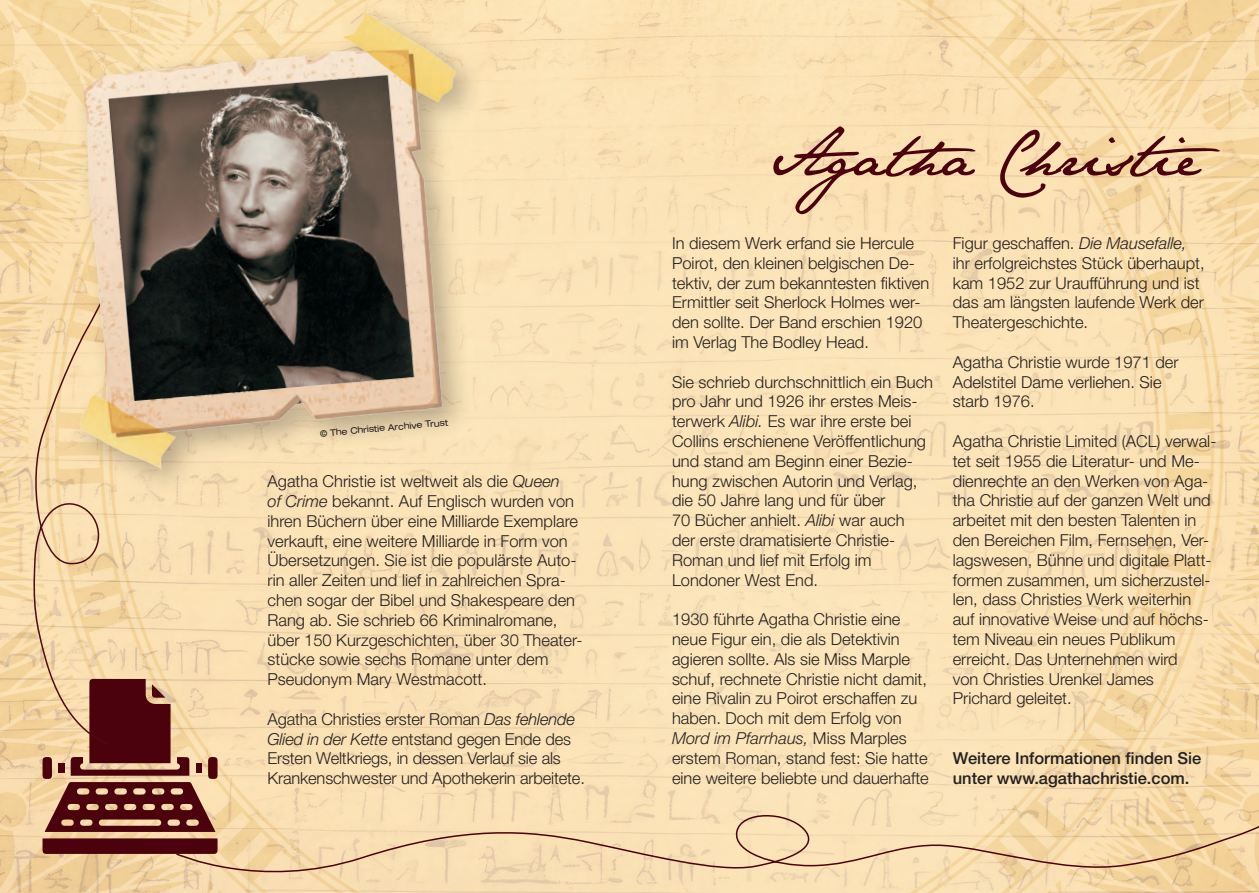
<style>
.page{position:relative;width:1259px;height:893px;background:#fff}
.page>*{position:absolute;margin:0;border:0;box-sizing:border-box;transform-origin:0 0}
.t1{font:56.85px "Jane Austen";color:#4b020c}
.t2{font:300 16.5px/19.8px "Helvetica Neue LT Std";color:#231f20}
.t3{font:500 16.5px/19.8px "Helvetica Neue LT Std";color:#231f20}
.t4{font:expanded 9px "Helvetica Neue LT Std";color:#231f20}
.s1{font-style:italic}
</style>
<div class="page">
<img style="left:0;top:0;width:1259px;height:893px">
<svg style="left:43px;top:838px;width:132px;height:16px;background:#500810"></svg>
<svg style="left:175px;top:808px;width:1084px;height:83px;background:#f1d6aa"></svg>
<svg style="left:27px;top:282px;width:191px;height:550px;background:#d2ad8a"></svg>
<div style="left:68px;top:1px;width:418px;height:498px;background:#231f20;opacity:.3"></div>
<img style="left:46px;top:3px;width:443px;height:474px">
<p class="t4" style="left:320px;top:428px;width:130px;rotate:-5deg">© The Christie Archive Trust</p>
<p class="t2" style="left:267px;top:471px;width:316px">Agatha Christie ist weltweit als die <span class="s1">Queen<br>of Crime</span> bekannt. Auf Englisch wurden von ihren Büchern über eine Milliarde Exemplare verkauft, eine weitere Milliarde in Form von Übersetzungen. Sie ist die populärste Auto&shy;rin aller Zeiten und lief in zahlreichen Spra&shy;chen sogar der Bibel und Shakespeare den Rang ab. Sie schrieb 66 Kriminalromane, über 150 Kurzgeschichten, über 30 Theater&shy;stücke sowie sechs Romane unter dem Pseudonym Mary Westmacott.</p>
<p class="t2" style="left:267px;top:709px;width:319px">Agatha Christies erster Roman <span class="s1">Das fehlende Glied in der Kette</span> entstand gegen Ende des Ersten Weltkriegs, in dessen Verlauf sie als Krankenschwester und Apothekerin arbeitete.</p>
<h1 class="t1" style="left:767px;top:122px;width:454px">Agatha Christie</h1>
<p class="t2" style="left:672px;top:233px;width:259px">In diesem Werk erfand sie Hercule Poirot, den kleinen belgischen De&shy;tektiv, der zum bekanntesten fiktiven Ermittler seit Sherlock Holmes wer&shy;den sollte. Der Band erschien 1920 im Verlag The Bodley Head.</p>
<p class="t2" style="left:672px;top:371px;width:262px">Sie schrieb durchschnittlich ein Buch pro Jahr und 1926 ihr erstes Meis&shy;terwerk <span class="s1">Alibi.</span> Es war ihre erste bei<br>Collins erschienene Veröffentlichung und stand am Beginn einer Bezie&shy;hung zwischen Autorin und Verlag, die 50 Jahre lang und für über<br>70 Bücher anhielt. <span class="s1">Alibi</span> war auch<br>der erste dramatisierte Christie-<br>Roman und lief mit Erfolg im<br>Londoner West End.</p>
<p class="t2" style="left:672px;top:609px;width:258px">1930 führte Agatha Christie eine neue Figur ein, die als Detektivin agieren sollte. Als sie Miss Marple schuf, rechnete Christie nicht damit, eine Rivalin zu Poirot erschaffen zu haben. Doch mit dem Erfolg von <span class="s1">Mord im Pfarrhaus,</span> Miss Marples erstem Roman, stand fest: Sie hatte eine weitere beliebte und dauerhafte</p>
<p class="t2" style="left:952px;top:233px;width:253px">Figur geschaffen. <span class="s1">Die Mausefalle, </span>ihr erfolgreichstes Stück überhaupt, kam 1952 zur Uraufführung und ist das am längsten laufende Werk der<br>Theatergeschichte.</p>
<p class="t2" style="left:952px;top:352px;width:227px">Agatha Christie wurde 1971 der<br>Adelstitel Dame verliehen. Sie starb 1976.</p>
<p class="t2" style="left:952px;top:431px;width:265px">Agatha Christie Limited (ACL) verwal&shy;tet seit 1955 die Literatur- und Me&shy;dienrechte an den Werken von Aga&shy;tha Christie auf der ganzen Welt und arbeitet mit den besten Talenten in den Bereichen Film, Fernsehen, Ver&shy;lagswesen, Bühne und digitale Platt&shy;formen zusammen, um sicherzustel&shy;len, dass Christies Werk weiterhin auf innovative Weise und auf höchs&shy;tem Niveau ein neues Publikum erreicht. Das Unternehmen wird<br>von Christies Urenkel James Prichard geleitet.</p>
<p class="t3" style="left:952px;top:748px;width:250px">Weitere Informationen finden Sie unter www.agathachristie.com.</p>
</div>
